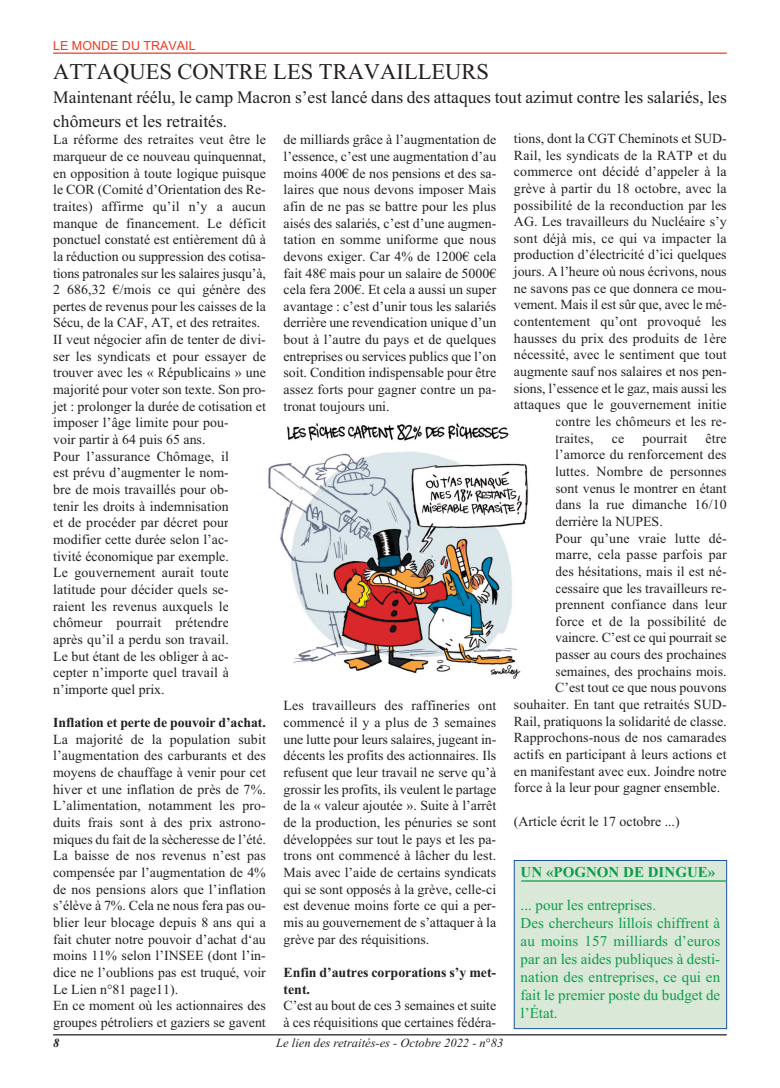
<style>
.page{position:relative;width:780px;height:1088px;background:#fff}
.page>*{position:absolute;margin:0;border:0;box-sizing:border-box;transform-origin:0 0}
.t1{font:22.5px "Times New Roman";color:#231f20}
.t2{font:17.5px/24.5px "Times New Roman";color:#231f20}
.t3{font:15px/18px "Times New Roman";color:#0d9d49}
.t4{font:700 15px "Times New Roman";color:#0d9d49}
.t5{font:13.88px/16.6px "Times New Roman";color:#231f20}
.t6{font:700 13.88px/16.9px "Times New Roman";letter-spacing:-.005em;color:#231f20}
.t7{font:700 13.75px "Times New Roman";letter-spacing:-.005em;color:#231f20}
.t8{font:italic 12.5px "Times New Roman";color:#231f20}
.t9{font:12.5px "Arial";color:#ef3c25}
.t10{font:italic 700 12.5px "Times New Roman";color:#231f20}
</style>
<div class="page">
<hr style="left:53px;top:1034px;width:673px;height:1px;background:#231f20">
<hr style="left:53px;top:53px;width:673px;height:1px;background:#ef3c25">
<img style="left:268px;top:423px;width:261px;height:256px">
<div style="left:514px;top:860px;width:212px;height:168px;background:#dae8d8"></div>
<div style="left:514px;top:860px;width:212px;height:169px;border:1px solid #1c52a4"></div>
<hr style="left:521px;top:880px;width:205px;height:1px;background:#0d9d49">
<p class="t9" style="left:53px;top:39px;width:144px">LE MONDE DU TRAVAIL</p>
<h1 class="t1" style="left:53px;top:58px;width:437px">ATTAQUES CONTRE LES TRAVAILLEURS</h1>
<p class="t2" style="left:53px;top:85px;width:675px">Maintenant réélu, le camp Macron s’est lancé dans des attaques tout azimut contre les salariés, les chômeurs et les retraités.</p>
<p class="t5" style="left:53px;top:131px;width:214px">La réforme des retraites veut être le marqueur de ce nouveau quinquennat, en opposition à toute logique puisque le COR (Comité d’Orientation des Re&shy;traites) affirme qu’il n’y a aucun manque de financement. Le déficit ponctuel constaté est entièrement dû à la réduction ou suppression des cotisa&shy;tions patronales sur les salaires jusqu’à, 2 686,32 €/mois ce qui génère des pertes de revenus pour les caisses de la Sécu, de la CAF, AT, et des retraites.<br>II veut négocier afin de tenter de divi&shy;ser les syndicats et pour essayer de trouver avec les « Républicains » une majorité pour voter son texte. Son pro&shy;jet : prolonger la durée de cotisation et imposer l’âge limite pour pou-<br>voir partir à 64 puis 65 ans.<br>Pour l’assurance Chômage, il<br>est prévu d’augmenter le nom-<br>bre de mois travaillés pour ob-<br>tenir les droits à indemnisation<br>et de procéder par décret pour modifier cette durée selon l’ac-<br>tivité économique par exemple.<br>Le gouvernement aurait toute latitude pour décider quels se-<br>raient les revenus auxquels le chômeur pourrait prétendre<br>après qu’il a perdu son travail.<br>Le but étant de les obliger à ac&shy;cepter n’importe quel travail à n’importe quel prix.</p>
<p class="t7" style="left:53px;top:714px;width:214px">Inflation et perte de pouvoir d’achat.</p>
<p class="t5" style="left:53px;top:731px;width:214px">La majorité de la population subit l’augmentation des carburants et des moyens de chauffage à venir pour cet hiver et une inflation de près de 7%.<br>L’alimentation, notamment les pro&shy;duits frais sont à des prix astrono&shy;miques du fait de la sècheresse de l’été.<br>La baisse de nos revenus n’est pas compensée par l’augmentation de 4% de nos pensions alors que l’inflation s’élève à 7%. Cela ne nous fera pas ou&shy;blier leur blocage depuis 8 ans qui a fait chuter notre pouvoir d’achat d‘au moins 11% selon l’INSEE (dont l’in&shy;dice ne l’oublions pas est truqué, voir Le Lien n°81 page11).<br>En ce moment où les actionnaires des groupes pétroliers et gaziers se gavent</p>
<p class="t5" style="left:283px;top:131px;width:214px;text-align:justify">de milliards grâce à l’augmentation de l’essence, c’est une augmentation d’au moins 400€ de nos pensions et des sa&shy;laires que nous devons imposer Mais afin de ne pas se battre pour les plus aisés des salariés, c’est d’une augmen&shy;tation en somme uniforme que nous devons exiger. Car 4% de 1200€ cela fait 48€ mais pour un salaire de 5000€ cela fera 200€. Et cela a aussi un super avantage : c’est d’unir tous les salariés derrière une revendication unique d’un bout à l’autre du pays et de quelques entreprises ou services publics que l’on soit. Condition indispensable pour être assez forts pour gagner contre un pa&shy;tronat toujours uni.</p>
<p class="t5" style="left:283px;top:697px;width:214px;text-align:justify">Les travailleurs des raffineries ont commencé il y a plus de 3 semaines une lutte pour leurs salaires, jugeant in&shy;décents les profits des actionnaires. Ils refusent que leur travail ne serve qu’à grossir les profits, ils veulent le partage de la « valeur ajoutée ». Suite à l’arrêt de la production, les pénuries se sont développées sur tout le pays et les pa&shy;trons ont commencé à lâcher du lest.<br>Mais avec l’aide de certains syndicats qui se sont opposés à la grève, celle-ci est devenue moins forte ce qui a per&shy;mis au gouvernement de s’attaquer à la grève par des réquisitions.</p>
<p class="t6" style="left:283px;top:963px;width:214px">Enfin d’autres corporations s’y met&shy;tent.</p>
<p class="t5" style="left:283px;top:997px;width:214px">C’est au bout de ces 3 semaines et suite à ces réquisitions que certaines fédéra-</p>
<p class="t10" style="left:53px;top:1035px;width:8px">8</p>
<p class="t8" style="left:276px;top:1035px;width:228px">Le lien des retraités-es - Octobre 2022 - n°83</p>
<p class="t5" style="left:514px;top:130px;width:214px">tions, dont la CGT Cheminots et SUD-</p>
<p class="t5" style="left:514px;top:146px;width:214px">Rail, les syndicats de la RATP et du</p>
<p class="t5" style="left:514px;top:163px;width:214px">commerce ont décidé d’appeler à la</p>
<p class="t5" style="left:514px;top:180px;width:214px">grève à partir du 18 octobre, avec la</p>
<p class="t5" style="left:514px;top:196px;width:214px">possibilité de la reconduction par les</p>
<p class="t5" style="left:514px;top:213px;width:214px">AG. Les travailleurs du Nucléaire s’y</p>
<p class="t5" style="left:514px;top:230px;width:214px">sont déjà mis, ce qui va impacter la</p>
<p class="t5" style="left:514px;top:246px;width:214px">production d’électricité d’ici quelques</p>
<p class="t5" style="left:514px;top:263px;width:214px">jours. A l’heure où nous écrivons, nous</p>
<p class="t5" style="left:514px;top:280px;width:214px">ne savons pas ce que donnera ce mou-</p>
<p class="t5" style="left:514px;top:296px;width:214px">vement. Mais il est sûr que, avec le mé-</p>
<p class="t5" style="left:514px;top:313px;width:214px">contentement qu’ont provoqué les</p>
<p class="t5" style="left:514px;top:330px;width:214px">hausses du prix des produits de 1ère</p>
<p class="t5" style="left:514px;top:346px;width:214px">nécessité, avec le sentiment que tout</p>
<p class="t5" style="left:514px;top:363px;width:214px">augmente sauf nos salaires et nos pen-</p>
<p class="t5" style="left:514px;top:380px;width:214px">sions, l’essence et le gaz, mais aussi les</p>
<p class="t5" style="left:514px;top:396px;width:214px">attaques que le gouvernement initie</p>
<p class="t5" style="left:555px;top:413px;width:173px">contre les chômeurs et les re-</p>
<p class="t5" style="left:555px;top:429px;width:40px">traites,</p>
<p class="t5" style="left:611px;top:429px;width:14px">ce</p>
<p class="t5" style="left:642px;top:429px;width:46px">pourrait</p>
<p class="t5" style="left:705px;top:429px;width:23px">être</p>
<p class="t5" style="left:555px;top:446px;width:173px">l’amorce du renforcement des</p>
<p class="t5" style="left:555px;top:463px;width:173px">luttes. Nombre de personnes</p>
<p class="t5" style="left:555px;top:479px;width:173px">sont venus le montrer en étant</p>
<p class="t5" style="left:555px;top:496px;width:173px">dans la rue dimanche 16/10</p>
<p class="t5" style="left:555px;top:513px;width:109px">derrière la NUPES.</p>
<p class="t5" style="left:555px;top:529px;width:173px">Pour qu’une vraie lutte dé-</p>
<p class="t5" style="left:555px;top:546px;width:173px">marre, cela passe parfois par</p>
<p class="t5" style="left:555px;top:563px;width:173px">des hésitations, mais il est né-</p>
<p class="t5" style="left:555px;top:579px;width:173px">cessaire que les travailleurs re-</p>
<p class="t5" style="left:555px;top:596px;width:173px">prennent confiance dans leur</p>
<p class="t5" style="left:555px;top:613px;width:173px">force et de la possibilité de</p>
<p class="t5" style="left:555px;top:629px;width:173px">vaincre. C’est ce qui pourrait se</p>
<p class="t5" style="left:555px;top:646px;width:173px">passer au cours des prochaines</p>
<p class="t5" style="left:555px;top:663px;width:173px">semaines, des prochains mois.</p>
<p class="t5" style="left:555px;top:679px;width:173px">C’est tout ce que nous pouvons</p>
<p class="t5" style="left:514px;top:696px;width:214px">souhaiter. En tant que retraités SUD-</p>
<p class="t5" style="left:514px;top:713px;width:214px">Rail, pratiquons la solidarité de classe.</p>
<p class="t5" style="left:514px;top:729px;width:214px">Rapprochons-nous de nos camarades</p>
<p class="t5" style="left:514px;top:746px;width:214px">actifs en participant à leurs actions et</p>
<p class="t5" style="left:514px;top:762px;width:214px">en manifestant avec eux. Joindre notre</p>
<p class="t5" style="left:514px;top:779px;width:208px">force à la leur pour gagner ensemble.</p>
<p class="t5" style="left:514px;top:812px;width:167px">(Article écrit le 17 octobre ...)</p>
<p class="t4" style="left:520px;top:863px;width:196px">UN «POGNON DE DINGUE»</p>
<p class="t3" style="left:520px;top:896px;width:201px">... pour les entreprises.<br>Des chercheurs lillois chiffrent à au moins 157 milliards d’euros par an les aides publiques à desti&shy;nation des entreprises, ce qui en fait le premier poste du budget de l’État.</p>
</div>
